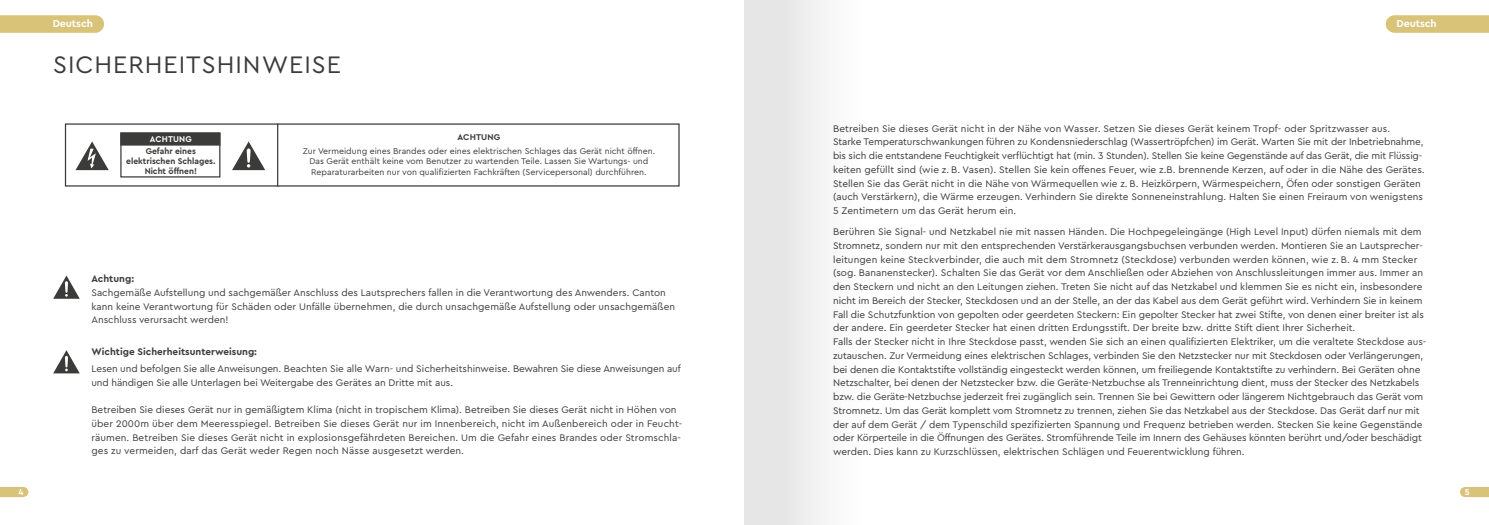
<style>
.page{position:relative;width:1489px;height:525px;background:#fff}
.page>*{position:absolute;margin:0;border:0;box-sizing:border-box;transform-origin:0 0}
.t1{font:25px "Cera Pro";letter-spacing:.04em;color:#3b3b3a}
.t2{font:700 10.62px "Cera Pro";letter-spacing:-.01em;color:#fff}
.t3{font:10px/13.8px "Cera Pro";color:#3b3b3a}
.t4{font:700 10px "Cera Pro";color:#3b3b3a}
.t5{font:8.75px/10.5px "Cera Pro";color:#3b3b3a;text-align:center}
.t6{font:700 8.75px/10px "Cera Pro";color:#3b3b3a;text-align:center}
.t7{font:700 8.75px "Cera Pro";letter-spacing:.015em;color:#fff}
</style>
<div class="page">
<svg style="left:1385px;top:15px;width:103px;height:18px;background:#dac57e"></svg>
<svg style="left:1460px;top:487px;width:28px;height:10px"></svg>
<svg style="left:0;top:487px;width:28px;height:10px"></svg>
<svg style="left:0;top:15px;width:104px;height:18px;background:#dac57d"></svg>
<svg style="left:53px;top:275px;width:27px;height:23px"></svg>
<svg style="left:53px;top:350px;width:27px;height:23px"></svg>
<div style="left:65px;top:123px;width:614px;height:63px;border:1px solid #3b3b3a"></div>
<svg style="left:75px;top:141px;width:34px;height:29px"></svg>
<svg style="left:232px;top:141px;width:33px;height:29px"></svg>
<div style="left:120px;top:132px;width:100px;height:13px;background:#3b3b3a"></div>
<div style="left:120px;top:132px;width:100px;height:45px;border:1px solid #3b3b3a"></div>
<hr style="left:277px;top:123px;width:1px;height:63px;background:#3b3b3a">
<div style="left:744px;top:0;width:266px;height:524px;background:linear-gradient(to right,#e9e9e9,#fff)"></div>
<p class="t2" style="left:53px;top:17px;width:42px">Deutsch</p>
<h1 class="t1" style="left:53px;top:48px;width:289px">SICHERHEITSHINWEISE</h1>
<p class="t7" style="left:150px;top:133px;width:43px">ACHTUNG</p>
<p class="t6" style="left:126px;top:146px;width:91px">Gefahr eines elektrischen Schlages.<br>Nicht öffnen!</p>
<p class="t6" style="left:457px;top:131px;width:44px">ACHTUNG</p>
<p class="t5" style="left:303px;top:145px;width:354px">Zur Vermeidung eines Brandes oder eines elektrischen Schlages das Gerät nicht öffnen.<br>Das Gerät enthält keine vom Benutzer zu wartenden Teile. Lassen Sie Wartungs- und<br>Reparaturarbeiten nur von qualifizierten Fachkräften (Servicepersonal) durchführen.</p>
<p class="t4" style="left:91px;top:272px;width:44px">Achtung:</p>
<p class="t3" style="left:91px;top:285px;width:585px">Sachgemäße Aufstellung und sachgemäßer Anschluss des Lautsprechers fallen in die Verantwortung des Anwenders. Canton kann keine Verantwortung für Schäden oder Unfälle übernehmen, die durch unsachgemäße Aufstellung oder unsachgemäßen<br>Anschluss verursacht werden!</p>
<p class="t4" style="left:91px;top:344px;width:167px">Wichtige Sicherheitsunterweisung:</p>
<p class="t3" style="left:91px;top:361px;width:591px">Lesen und befolgen Sie alle Anweisungen. Beachten Sie alle Warn- und Sicherheitshinweise. Bewahren Sie diese Anweisungen auf und händigen Sie alle Unterlagen bei Weitergabe des Gerätes an Dritte mit aus.</p>
<p class="t3" style="left:91px;top:402px;width:592px">Betreiben Sie dieses Gerät nur in gemäßigtem Klima (nicht in tropischem Klima). Betreiben Sie dieses Gerät nicht in Höhen von über 2000m über dem Meeresspiegel. Betreiben Sie dieses Gerät nur im Innenbereich, nicht im Außenbereich oder in Feucht&shy;räumen. Betreiben Sie dieses Gerät nicht in explosionsgefährdeten Bereichen. Um die Gefahr eines Brandes oder Stromschla&shy;ges zu vermeiden, darf das Gerät weder Regen noch Nässe ausgesetzt werden.</p>
<p class="t2" style="left:1396px;top:17px;width:42px">Deutsch</p>
<p class="t3" style="left:833px;top:121px;width:593px">Betreiben Sie dieses Gerät nicht in der Nähe von Wasser. Setzen Sie dieses Gerät keinem Tropf- oder Spritzwasser aus.<br>Starke Temperaturschwankungen führen zu Kondensniederschlag (Wassertröpfchen) im Gerät. Warten Sie mit der Inbetriebnahme, bis sich die entstandene Feuchtigkeit verflüchtigt hat (min. 3 Stunden). Stellen Sie keine Gegenstände auf das Gerät, die mit Flüssig&shy;keiten gefüllt sind (wie z. B. Vasen). Stellen Sie kein offenes Feuer, wie z.B. brennende Kerzen, auf oder in die Nähe des Gerätes.<br>Stellen Sie das Gerät nicht in die Nähe von Wärmequellen wie z. B. Heizkörpern, Wärmespeichern, Öfen oder sonstigen Geräten (auch Verstärkern), die Wärme erzeugen. Verhindern Sie direkte Sonneneinstrahlung. Halten Sie einen Freiraum von wenigstens 5 Zentimetern um das Gerät herum ein.</p>
<p class="t3" style="left:833px;top:224px;width:594px">Berühren Sie Signal- und Netzkabel nie mit nassen Händen. Die Hochpegeleingänge (High Level Input) dürfen niemals mit dem Stromnetz, sondern nur mit den entsprechenden Verstärkerausgangsbuchsen verbunden werden. Montieren Sie an Lautsprecher&shy;leitungen keine Steckverbinder, die auch mit dem Stromnetz (Steckdose) verbunden werden können, wie z. B. 4 mm Stecker (sog. Bananenstecker). Schalten Sie das Gerät vor dem Anschließen oder Abziehen von Anschlussleitungen immer aus. Immer an den Steckern und nicht an den Leitungen ziehen. Treten Sie nicht auf das Netzkabel und klemmen Sie es nicht ein, insbesondere nicht im Bereich der Stecker, Steckdosen und an der Stelle, an der das Kabel aus dem Gerät geführt wird. Verhindern Sie in keinem Fall die Schutzfunktion von gepolten oder geerdeten Steckern: Ein gepolter Stecker hat zwei Stifte, von denen einer breiter ist als der andere. Ein geerdeter Stecker hat einen dritten Erdungsstift. Der breite bzw. dritte Stift dient Ihrer Sicherheit.<br>Falls der Stecker nicht in Ihre Steckdose passt, wenden Sie sich an einen qualifizierten Elektriker, um die veraltete Steckdose aus&shy;zutauschen. Zur Vermeidung eines elektrischen Schlages, verbinden Sie den Netzstecker nur mit Steckdosen oder Verlängerungen, bei denen die Kontaktstifte vollständig eingesteckt werden können, um freiliegende Kontaktstifte zu verhindern. Bei Geräten ohne Netzschalter, bei denen der Netzstecker bzw. die Geräte-Netzbuchse als Trenneinrichtung dient, muss der Stecker des Netzkabels bzw. die Geräte-Netzbuchse jederzeit frei zugänglich sein. Trennen Sie bei Gewittern oder längerem Nichtgebrauch das Gerät vom Stromnetz. Um das Gerät komplett vom Stromnetz zu trennen, ziehen Sie das Netzkabel aus der Steckdose. Das Gerät darf nur mit der auf dem Gerät / dem Typenschild spezifizierten Spannung und Frequenz betrieben werden. Stecken Sie keine Gegenstände oder Körperteile in die Öffnungen des Gerätes. Stromführende Teile im Innern des Gehäuses könnten berührt und/oder beschädigt werden. Dies kann zu Kurzschlüssen, elektrischen Schlägen und Feuerentwicklung führen.</p>
<p class="t7" style="left:19px;top:486px;width:7px">4</p>
<p class="t7" style="left:1464px;top:486px;width:6px">5</p>
</div>
